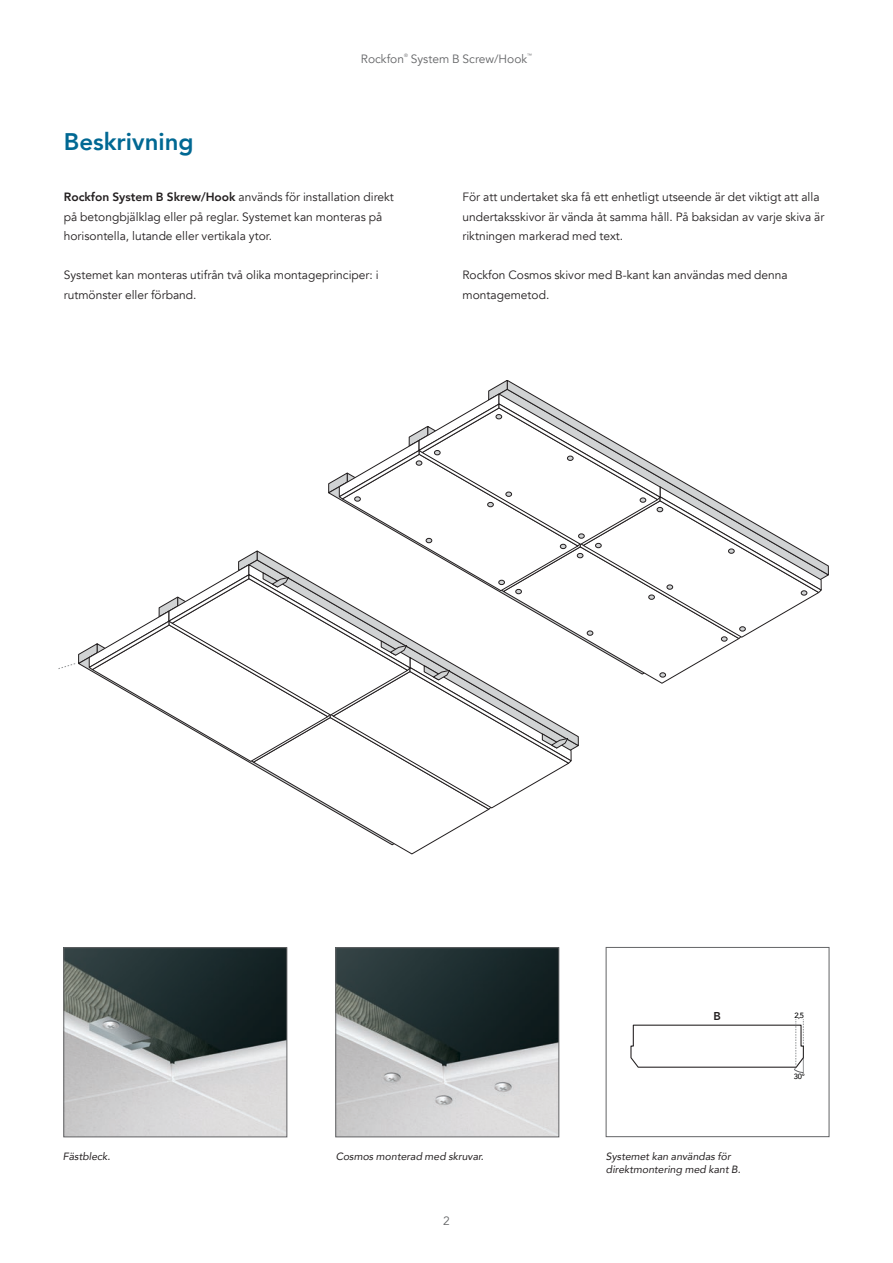
<style>
.page{position:relative;width:893px;height:1263px;background:#fff}
.page>*{position:absolute;margin:0;border:0;box-sizing:border-box;transform-origin:0 0}
.t1{font:800 24px "Avenir";color:#006893}
.t2{font:12px/19.5px "Avenir";color:#231f20}
.t3{font:12px "Avenir";color:#636466}
.t4{font:800 11.4px "Avenir";color:#231f20}
.t5{font:italic 10.5px/12.6px "Avenir";color:#231f20}
.t6{font:500 7.65px "Avenir";color:#000}
.t7{font:4.8px "Avenir";color:#636466}
.s1{font-weight:800}
</style>
<div class="page">
<svg style="left:630px;top:1019px;width:174px;height:54px"></svg>
<div style="left:606px;top:947px;width:223px;height:190px;border:1px solid #636466"></div>
<img style="left:338px;top:949px;width:219px;height:186px">
<div style="left:336px;top:947px;width:223px;height:190px;border:1px solid #636466"></div>
<img style="left:66px;top:949px;width:219px;height:186px">
<div style="left:64px;top:947px;width:223px;height:190px;border:1px solid #636466"></div>
<svg style="left:58px;top:380px;width:764px;height:474px"></svg>
<p class="t3" style="left:361px;top:52px;width:45px">Rockfon</p>
<p class="t7" style="left:404px;top:53px;width:5px">®</p>
<p class="t3" style="left:411px;top:52px;width:118px">System B Screw/Hook</p>
<p class="t7" style="left:527px;top:53px;width:6px">™</p>
<h1 class="t1" style="left:64px;top:123px;width:131px">Beskrivning</h1>
<p class="t2" style="left:64px;top:188px;width:332px"><span class="s1">Rockfon System B Skrew/Hook</span> används för installation direkt på betongbjälklag eller på reglar. Systemet kan monteras på horisontella, lutande eller vertikala ytor.</p>
<p class="t2" style="left:64px;top:266px;width:316px">Systemet kan monteras utifrån två olika montageprinciper: i rutmönster eller förband.</p>
<p class="t2" style="left:462px;top:188px;width:363px">För att undertaket ska få ett enhetligt utseende är det viktigt att alla undertaksskivor är vända åt samma håll. På baksidan av varje skiva är riktningen markerad med text.</p>
<p class="t2" style="left:462px;top:266px;width:327px">Rockfon Cosmos skivor med B-kant kan användas med denna montagemetod.</p>
<p class="t4" style="left:713px;top:1007px;width:9px">B</p>
<p class="t6" style="left:795px;top:1008px;width:11px">2,5</p>
<p class="t6" style="left:794px;top:1069px;width:13px">30°</p>
<p class="t5" style="left:63px;top:1150px;width:49px">Fästbleck.</p>
<p class="t5" style="left:336px;top:1150px;width:150px">Cosmos monterad med skruvar.</p>
<p class="t5" style="left:606px;top:1150px;width:136px">Systemet kan användas för direktmontering med kant B.</p>
<p class="t3" style="left:443px;top:1213px;width:8px">2</p>
</div>
